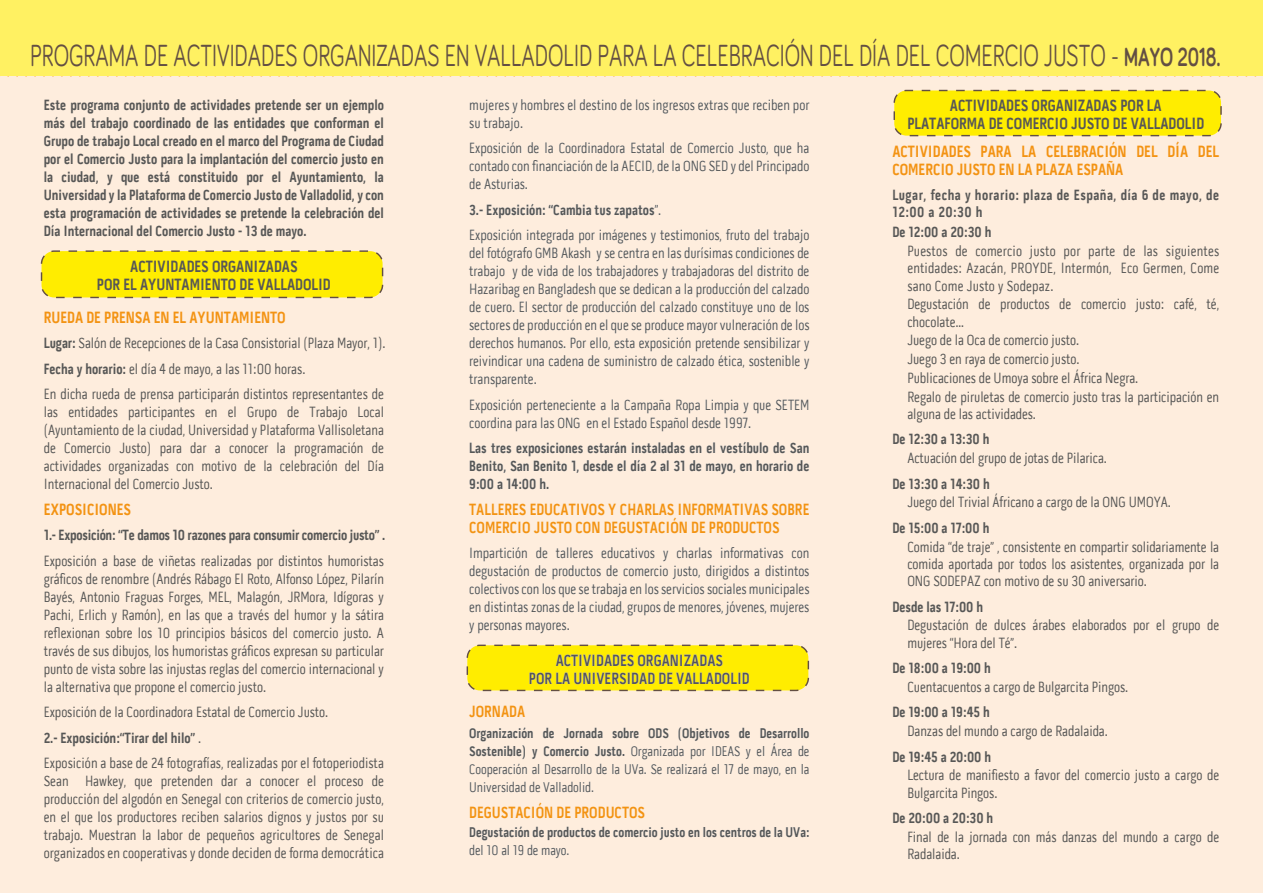
<style>
.page{position:relative;width:1263px;height:893px;background:#feeddd}
.page>*{position:absolute;margin:0;border:0;box-sizing:border-box;transform-origin:0 0}
.t1{font:31.5px "Bariol";color:#634f43;scale:.69 1}
.t2{font:700 16.5px/18px "Pill Gothic 300 mg";color:#f39313;scale:.9 1}
.t3{font:700 16.5px/18px "Pill Gothic 300 mg";color:#575756;text-align:center;scale:.9 1}
.t4{font:15px/18px "Pill Gothic 300 mg";letter-spacing:-.005em;color:#575756;scale:.9 1}
.t5{font:700 15px/18px "Pill Gothic 300 mg";color:#575756;text-align:justify;scale:.9 1}
.t6{font:700 15px/17.2px "Pill Gothic 300 mg";letter-spacing:.035em;color:#575756;scale:.9 1}
.t7{font:14.25px/18px "Pill Gothic 300 mg";letter-spacing:-.005em;color:#575756;text-align:justify;scale:.9 1}
.t8{font:700 14.25px "Pill Gothic 300 mg";color:#575756;scale:.9 1}
.s1{font-weight:700;font-size:27px}
.s2{font-weight:700}
</style>
<div class="page">
<div style="left:42px;top:251px;width:341px;height:46px;background:#ffed00;border-radius:13px"></div>
<div style="left:41px;top:250px;width:342px;height:48px;border:1px dashed #634f43;border-radius:13px"></div>
<div style="left:467px;top:645px;width:341px;height:45px;background:#ffed00;border-radius:12px"></div>
<div style="left:467px;top:645px;width:342px;height:46px;border:1px dashed #634f43;border-radius:12px"></div>
<div style="left:894px;top:91px;width:327px;height:45px;background:#ffed00;border-radius:12px"></div>
<div style="left:893px;top:90px;width:329px;height:46px;border:1px dashed #634f43;border-radius:12px"></div>
<div style="left:0;top:0;width:1263px;height:75px;background:#fff162"></div>
<h1 class="t1" style="left:30px;top:34px;width:1727px">PROGRAMA DE ACTIVIDADES ORGANIZADAS EN VALLADOLID PARA LA CELEBRACIÓN DEL DÍA DEL COMERCIO JUSTO - <span class="s1">MAYO 2018.</span></h1>
<p class="t5" style="left:44px;top:95px;width:380px">Este programa conjunto de actividades pretende ser un ejemplo más del trabajo coordinado de las entidades que conforman el Grupo de trabajo Local creado en el marco del Programa de Ciudad por el Comercio Justo para la implantación del comercio justo en la ciudad, y que está constituido por el Ayuntamiento, la Universidad y la Plataforma de Comercio Justo de Valladolid, y con esta programación de actividades se pretende la celebración del Día Internacional del Comercio Justo - 13 de mayo.</p>
<p class="t3" style="left:97px;top:257px;width:261px">ACTIVIDADES ORGANIZADAS<br>POR EL AYUNTAMIENTO DE VALLADOLID</p>
<p class="t2" style="left:44px;top:308px;width:270px">RUEDA DE PRENSA EN EL AYUNTAMIENTO</p>
<p class="t4" style="left:44px;top:330px;width:381px;line-height:25.5px"><span class="s2">Lugar:</span> Salón de Recepciones de la Casa Consistorial (Plaza Mayor, 1).<br><span class="s2">Fecha y horario:</span> el día 4 de mayo, a las 11:00 horas.<br>En dicha rueda de prensa participarán distintos representantes de</p>
<p class="t4" style="left:44px;top:403px;width:380px;text-align:justify">las entidades participantes en el Grupo de Trabajo Local (Ayuntamiento de la ciudad, Universidad y Plataforma Vallisoletana de Comercio Justo) para dar a conocer la programación de actividades organizadas con motivo de la celebración del Día Internacional del Comercio Justo.</p>
<p class="t2" style="left:44px;top:500px;width:99px">EXPOSICIONES</p>
<p class="t5" style="left:44px;top:526px;width:381px">1.- Exposición: “Te damos 10 razones para consumir comercio justo” .</p>
<p class="t4" style="left:44px;top:552px;width:379px;text-align:justify">Exposición a base de viñetas realizadas por distintos humoristas gráficos de renombre (Andrés Rábago El Roto, Alfonso López, Pilarín Bayés, Antonio Fraguas Forges, MEL, Malagón, JRMora, Idígoras y Pachi, Erlich y Ramón), en las que a través del humor y la sátira reflexionan sobre los 10 principios básicos del comercio justo. A través de sus dibujos, los humoristas gráficos expresan su particular punto de vista sobre las injustas reglas del comercio internacional y la alternativa que propone el comercio justo.</p>
<p class="t4" style="left:44px;top:699px;width:379px;line-height:25.5px">Exposición de la Coordinadora Estatal de Comercio Justo.<br><span class="s2">2.- Exposición:“Tirar del hilo”</span> .<br>Exposición a base de 24 fotografías, realizadas por el fotoperiodista</p>
<p class="t4" style="left:44px;top:772px;width:379px;text-align:justify">Sean Hawkey, que pretenden dar a conocer el proceso de producción del algodón en Senegal con criterios de comercio justo, en el que los productores reciben salarios dignos y justos por su trabajo. Muestran la labor de pequeños agricultores de Senegal organizados en cooperativas y donde deciden de forma democrática</p>
<p class="t4" style="left:469px;top:96px;width:380px">mujeres y hombres el destino de los ingresos extras que reciben por su trabajo.</p>
<p class="t4" style="left:469px;top:139px;width:379px;text-align:justify">Exposición de la Coordinadora Estatal de Comercio Justo, que ha contado con financiación de la AECID, de la ONG SED y del Principado de Asturias.</p>
<p class="t4" style="left:469px;top:197px;width:379px;line-height:25.5px"><span class="s2">3.- Exposición: “Cambia tus zapatos</span>”.<br>Exposición integrada por imágenes y testimonios, fruto del trabajo</p>
<p class="t4" style="left:469px;top:244px;width:379px;text-align:justify">del fotógrafo GMB Akash y se centra en las durísimas condiciones de trabajo y de vida de los trabajadores y trabajadoras del distrito de Hazaribag en Bangladesh que se dedican a la producción del calzado de cuero. El sector de producción del calzado constituye uno de los sectores de producción en el que se produce mayor vulneración de los derechos humanos. Por ello, esta exposición pretende sensibilizar y reivindicar una cadena de suministro de calzado ética, sostenible y transparente.</p>
<p class="t4" style="left:469px;top:396px;width:379px">Exposición perteneciente a la Campaña Ropa Limpia y que SETEM coordina para las ONG en el Estado Español desde 1997.</p>
<p class="t5" style="left:469px;top:439px;width:379px">Las tres exposiciones estarán instaladas en el vestíbulo de San Benito, San Benito 1, desde el día 2 al 31 de mayo, en horario de 9:00 a 14:00 h.</p>
<p class="t2" style="left:469px;top:500px;width:379px">TALLERES EDUCATIVOS Y CHARLAS INFORMATIVAS SOBRE<br>COMERCIO JUSTO CON DEGUSTACIÓN DE PRODUCTOS</p>
<p class="t4" style="left:469px;top:544px;width:379px;text-align:justify">Impartición de talleres educativos y charlas informativas con degustación de productos de comercio justo, dirigidos a distintos colectivos con los que se trabaja en los servicios sociales municipales en distintas zonas de la ciudad, grupos de menores, jóvenes, mujeres y personas mayores.</p>
<p class="t3" style="left:529px;top:651px;width:247px">ACTIVIDADES ORGANIZADAS<br>POR LA UNIVERSIDAD DE VALLADOLID</p>
<p class="t2" style="left:469px;top:702px;width:64px">JORNADA</p>
<p class="t7" style="left:469px;top:724px;width:380px"><span class="s2">Organización de Jornada sobre ODS (Objetivos de Desarrollo Sostenible) y Comercio Justo.</span> Organizada por IDEAS y el Área de Cooperación al Desarrollo de la UVa. Se realizará el 17 de mayo, en la Universidad de Valladolid.</p>
<p class="t2" style="left:469px;top:803px;width:197px">DEGUSTACIÓN DE PRODUCTOS</p>
<p class="t8" style="left:469px;top:823px;width:379px">Degustación de productos de comercio justo en los centros de la UVa:</p>
<p class="t7" style="left:469px;top:841px;width:113px">del 10 al 19 de mayo.</p>
<p class="t3" style="left:907px;top:96px;width:331px">ACTIVIDADES ORGANIZADAS POR LA<br>PLATAFORMA DE COMERCIO JUSTO DE VALLADOLID</p>
<p class="t2" style="left:892px;top:143px;width:365px">ACTIVIDADES PARA LA CELEBRACIÓN DEL DÍA DEL<br>COMERCIO JUSTO EN LA PLAZA ESPAÑA</p>
<p class="t6" style="left:892px;top:186px;width:365px">Lugar, fecha y horario: plaza de España, día 6 de mayo, de<br>12:00 a 20:30 h</p>
<p class="t5" style="left:892px;top:223px;width:112px">De 12:00 a 20:30 h</p>
<p class="t4" style="left:907px;top:243px;width:348px;line-height:17.2px;text-align:justify">Puestos de comercio justo por parte de las siguientes entidades: Azacán, PROYDE, Intermón, Eco Germen, Come sano Come Justo y Sodepaz.</p>
<p class="t4" style="left:907px;top:296px;width:348px;line-height:17.2px">Degustación de productos de comercio justo: café, té, chocolate…</p>
<p class="t4" style="left:907px;top:331px;width:348px;line-height:18.8px">Juego de la Oca de comercio justo.<br>Juego 3 en raya de comercio justo.<br>Publicaciones de Umoya sobre el África Negra.<br>Regalo de piruletas de comercio justo tras la participación en</p>
<p class="t4" style="left:907px;top:405px;width:144px">alguna de las actividades.</p>
<p class="t5" style="left:892px;top:430px;width:109px">De 12:30 a 13:30 h</p>
<p class="t4" style="left:907px;top:449px;width:223px">Actuación del grupo de jotas de Pilarica.</p>
<p class="t5" style="left:892px;top:475px;width:110px">De 13:30 a 14:30 h</p>
<p class="t4" style="left:907px;top:493px;width:294px">Juego del Trivial Áfricano a cargo de la ONG UMOYA.</p>
<p class="t5" style="left:892px;top:519px;width:109px">De 15:00 a 17:00 h</p>
<p class="t4" style="left:907px;top:538px;width:348px;line-height:17.2px;text-align:justify">Comida “de traje” , consistente en compartir solidariamente la comida aportada por todos los asistentes, organizada por la ONG SODEPAZ con motivo de su 30 aniversario.</p>
<p class="t5" style="left:892px;top:598px;width:102px">Desde las 17:00 h</p>
<p class="t4" style="left:907px;top:617px;width:348px;line-height:17.2px">Degustación de dulces árabes elaborados por el grupo de mujeres “Hora del Té”.</p>
<p class="t5" style="left:892px;top:659px;width:111px">De 18:00 a 19:00 h</p>
<p class="t4" style="left:907px;top:678px;width:247px">Cuentacuentos a cargo de Bulgarcita Pingos.</p>
<p class="t5" style="left:892px;top:703px;width:110px">De 19:00 a 19:45 h</p>
<p class="t4" style="left:907px;top:722px;width:224px">Danzas del mundo a cargo de Radalaida.</p>
<p class="t5" style="left:892px;top:748px;width:111px">De 19:45 a 20:00 h</p>
<p class="t4" style="left:907px;top:767px;width:348px;line-height:17.2px">Lectura de manifiesto a favor del comercio justo a cargo de<br>Bulgarcita Pingos.</p>
<p class="t5" style="left:892px;top:809px;width:114px">De 20:00 a 20:30 h</p>
<p class="t4" style="left:907px;top:828px;width:348px;line-height:17.2px">Final de la jornada con más danzas del mundo a cargo de<br>Radalaida.</p>
</div>
